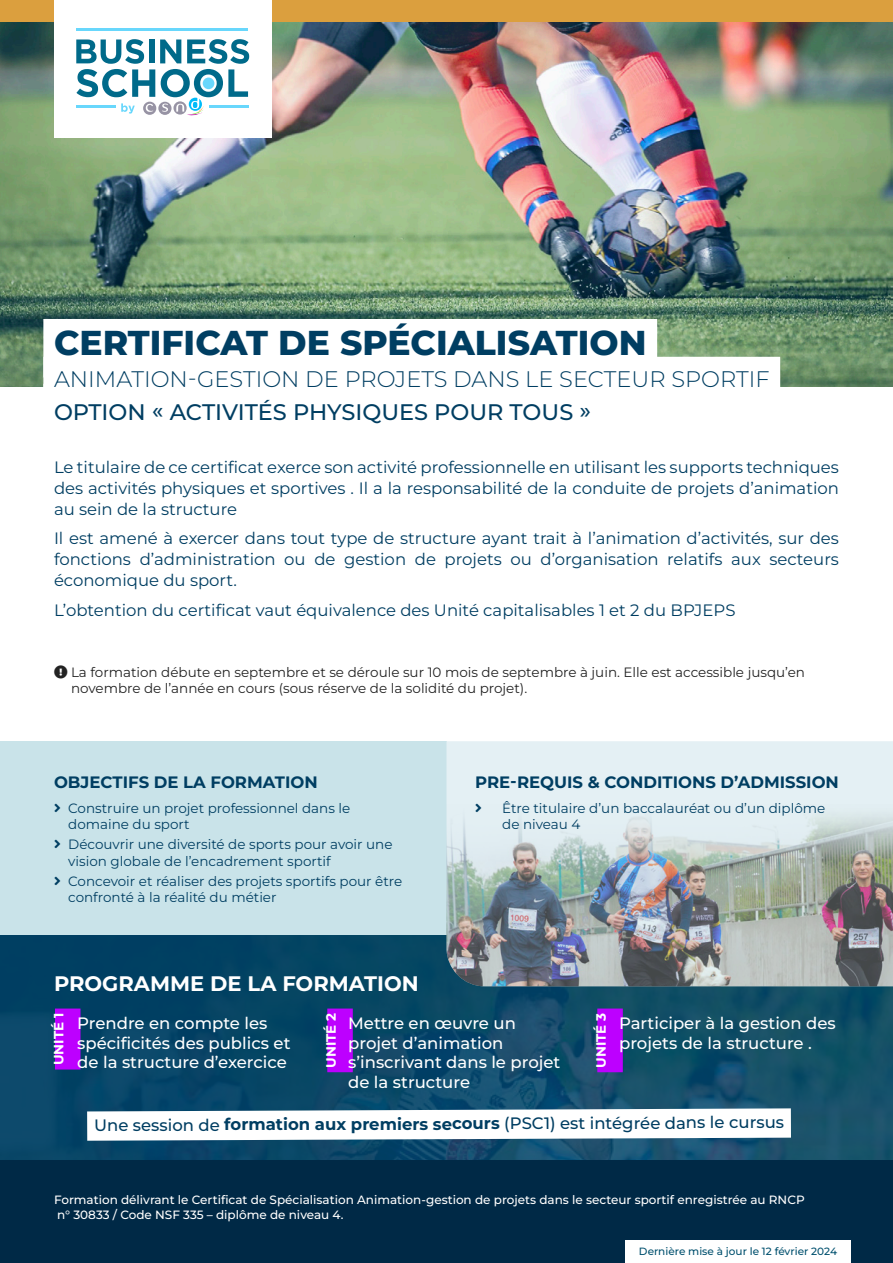
<style>
.page{position:relative;width:893px;height:1263px;background:#fff}
.page>*{position:absolute;margin:0;border:0;box-sizing:border-box;transform-origin:0 0}
.t1{font:800 34.5px "Montserrat";color:#003e62}
.t2{font:300 22.5px "Montserrat";color:#003e62}
.t3{font:500 22.5px "Montserrat";color:#003e62}
.t4{font:700 21px "Montserrat";color:#fff}
.t5{font:16.5px/21px "Montserrat";color:#003e62;text-align:justify}
.t6{font:500 16.5px/19.8px "Montserrat";color:#fff}
.t7{font:500 16.5px "Montserrat";letter-spacing:-.005em;color:#003e62}
.t8{font:700 16.5px "Montserrat";color:#003e62}
.t9{font:13.5px/16.2px "Montserrat";color:#003e62}
.t10{font:13.5px/16.2px "Montserrat";color:#222}
.t11{font:700 13.5px "Montserrat";color:#fff}
.t12{font:500 12px/14.4px "Montserrat";color:#fff}
.t13{font:500 10.5px "Montserrat";color:#00506e}
.s1{font-weight:700}
</style>
<div class="page">
<img style="left:0;top:935px;width:893px;height:225px">
<div style="left:0;top:1160px;width:893px;height:103px;background:#002946"></div>
<img style="left:0;top:21px;width:893px;height:366px">
<div style="left:0;top:0;width:893px;height:21px;background:#db9f3e"></div>
<div style="left:0;top:741px;width:446px;height:194px;background:#c9e3e9"></div>
<div style="left:43px;top:319px;width:614px;height:58px;background:#fff"></div>
<div style="left:43px;top:357px;width:737px;height:58px;background:#fff"></div>
<div style="left:54px;top:0;width:218px;height:138px;background:#fff"></div>
<svg style="left:76px;top:39px;width:173px;height:77px"></svg>
<div style="left:203px;top:78px;width:11px;height:11px;background:#68d7fc;border-radius:50%"></div>
<hr style="left:77px;top:106px;width:39px;height:2px;background:#68d7fc">
<hr style="left:209px;top:106px;width:39px;height:2px;background:#68d7fc">
<hr style="left:76px;top:28px;width:172px;height:3px;background:#68d7fc">
<div style="left:55px;top:1008px;width:25px;height:61px;background:#bd00ff"></div>
<div style="left:327px;top:1008px;width:26px;height:64px;background:#bd00ff"></div>
<div style="left:446px;top:741px;width:447px;height:57px;background:#e4f0f4"></div>
<img style="left:446px;top:798px;width:447px;height:188px">
<div style="left:597px;top:1008px;width:26px;height:64px;background:#bd00ff"></div>
<div style="left:625px;top:1240px;width:226px;height:23px;background:#fff"></div>
<svg style="left:87px;top:1108px;width:704px;height:33px"></svg>
<p class="t1" style="left:54px;top:320px;width:594px">CERTIFICAT DE SPÉCIALISATION</p>
<p class="t2" style="left:54px;top:364px;width:717px">ANIMATION-GESTION DE PROJETS DANS LE SECTEUR SPORTIF</p>
<p class="t3" style="left:54px;top:397px;width:539px">OPTION « ACTIVITÉS PHYSIQUES POUR TOUS »</p>
<p class="t5" style="left:54px;top:456px;width:786px">Le titulaire de ce certificat exerce son activité professionnelle en utilisant les supports techniques des activités physiques et sportives . Il a la responsabilité de la conduite de projets d’animation au sein de la structure</p>
<p class="t5" style="left:54px;top:528px;width:786px">Il est amené à exercer dans tout type de structure ayant trait à l’animation d’activités, sur des fonctions d’administration ou de gestion de projets ou d’organisation relatifs aux secteurs économique du sport.</p>
<p class="t5" style="left:54px;top:599px;width:683px">L’obtention du certificat vaut équivalence des Unité capitalisables 1 et 2 du BPJEPS</p>
<p class="t10" style="left:71px;top:664px;width:735px">La formation débute en septembre et se déroule sur 10 mois de septembre à juin. Elle est accessible jusqu’en novembre de l’année en cours (sous réserve de la solidité du projet).</p>
<p class="t8" style="left:54px;top:771px;width:265px">OBJECTIFS DE LA FORMATION</p>
<p class="t9" style="left:68px;top:799px;width:284px;text-indent:-14px">☑ Construire un projet professionnel dans le domaine du sport</p>
<p class="t9" style="left:68px;top:836px;width:326px;text-indent:-14px">☑ Découvrir une diversité de sports pour avoir une vision globale de l’encadrement sportif</p>
<p class="t9" style="left:68px;top:873px;width:335px;text-indent:-14px">☑ Concevoir et réaliser des projets sportifs pour être confronté à la réalité du métier</p>
<p class="t8" style="left:475px;top:771px;width:365px">PRE-REQUIS &amp; CONDITIONS D’ADMISSION</p>
<p class="t9" style="left:502px;top:799px;width:325px;text-indent:-27px">☑ Être titulaire d’un baccalauréat ou d’un diplôme de niveau 4</p>
<p class="t4" style="left:54px;top:969px;width:366px">PROGRAMME DE LA FORMATION</p>
<p class="t11" style="left:50px;top:1065px;width:54px;rotate:-90deg">UNITÉ 1</p>
<p class="t11" style="left:322px;top:1068px;width:57px;rotate:-90deg">UNITÉ 2</p>
<p class="t11" style="left:592px;top:1068px;width:57px;rotate:-90deg">UNITÉ 3</p>
<p class="t6" style="left:77px;top:1012px;width:215px">Prendre en compte les spécificités des publics et de la structure d’exercice</p>
<p class="t6" style="left:348px;top:1012px;width:214px">Mettre en œuvre un projet d’animation s’inscrivant dans le projet de la structure</p>
<p class="t6" style="left:619px;top:1012px;width:218px">Participer à la gestion des projets de la structure .</p>
<p class="t7" style="left:94px;top:1112px;width:692px">Une session de <span class="s1">formation aux premiers secours</span> (PSC1) est intégrée dans le cursus</p>
<p class="t12" style="left:54px;top:1192px;width:752px">Formation délivrant le Certificat de Spécialisation Animation-gestion de projets dans le secteur sportif enregistrée au RNCP n° 30833 / Code NSF 335 – diplôme de niveau 4.</p>
<p class="t13" style="left:639px;top:1244px;width:200px">Dernière mise à jour le 12 février 2024</p>
</div>
